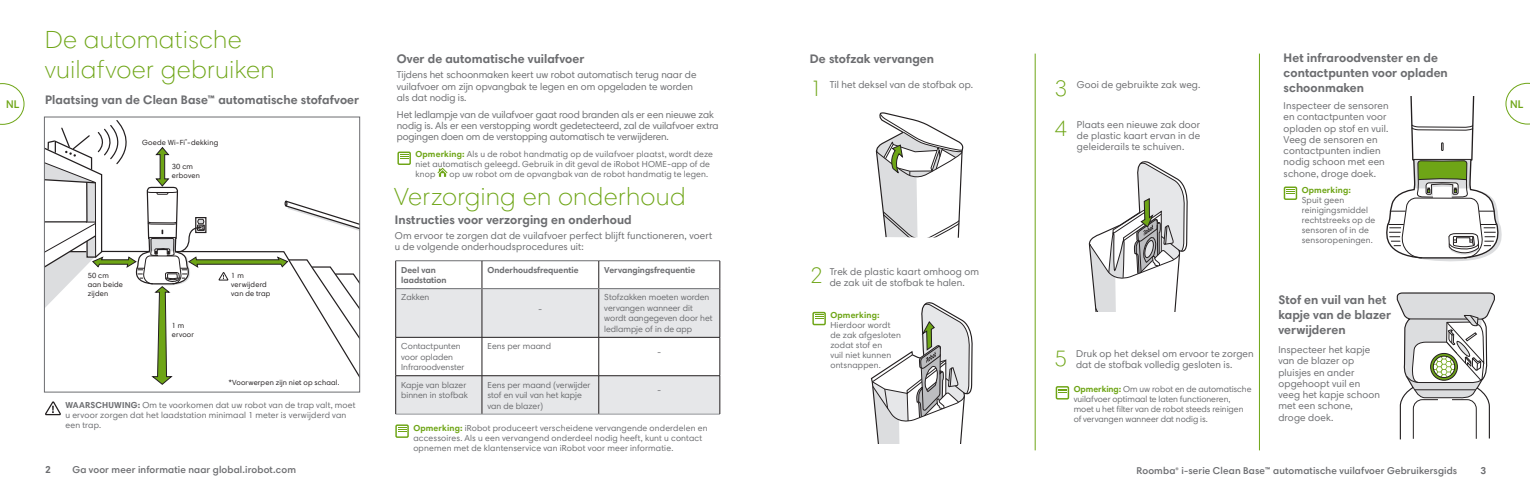
<style>
.page{position:relative;width:1530px;height:495px;background:#fff}
.page>*{position:absolute;margin:0;border:0;box-sizing:border-box;transform-origin:0 0}
._2018_Headline_1{font:300 25px/30px "Harmonia Sans Std";letter-spacing:.035em;color:#6ea516}
._2018_Numbering{font:300 22.5px "Harmonia Sans Std";color:#6ea516}
._2018_Headline_2{font:700 12.5px/15px "Harmonia Sans Std";letter-spacing:.005em;color:#6c6d70}
.t1{font:600 11.25px "Harmonia Sans Std";color:#6ea516}
._2018_Body_Copy_1{font:10px/11.2px "Harmonia Sans Std";letter-spacing:.015em;color:#6c6d70}
.Warning_Bulleted_Cop{font:10px/11.2px "Harmonia Sans Std";letter-spacing:-.01em;color:#6c6d70}
.t2{font:600 10px "Harmonia Sans Std";letter-spacing:.015em;color:#6c6d70}
._2018_Headline_2-2{font:10px/11.2px "Harmonia Sans Std";letter-spacing:.015em;color:#6c6d70}
.t3{font:700 10px "Harmonia Sans Std";color:#6c6d70}
._2018_NOTE_Copy{font:8.75px/10px "Harmonia Sans Std";letter-spacing:.015em;color:#6c6d70}
._2018_Chart_Copy{font:8.75px/10.5px "Harmonia Sans Std";color:#6c6d70}
._2018_Headline_2-3{font:8.75px/10px "Harmonia Sans Std";letter-spacing:.02em;color:#6c6d70}
._2018_Chart_Copy-2{font:700 8.75px/10.5px "Harmonia Sans Std";color:#6c6d70}
._2018_Diagram_Captio{font:7.5px/9px "Harmonia Sans Std";letter-spacing:.025em;color:#231f20}
.s1{font-weight:700;color:#6ea516}
.s2{font-weight:700}
</style>
<div class="page">
<svg style="left:0;top:83px;width:25px;height:42px"></svg>
<svg style="left:438px;top:168px;width:9px;height:9px"></svg>
<div style="left:396px;top:377px;width:324px;height:37px;background:#e6e7e9"></div>
<hr style="left:396px;top:337px;width:86px;height:1px;background:#231f20">
<hr style="left:482px;top:337px;width:117px;height:1px;background:#231f20">
<hr style="left:482px;top:337px;width:1px;height:39px;background:#231f20">
<hr style="left:599px;top:337px;width:121px;height:1px;background:#231f20">
<hr style="left:599px;top:337px;width:1px;height:39px;background:#231f20">
<hr style="left:396px;top:376px;width:86px;height:1px;background:#231f20">
<hr style="left:482px;top:376px;width:117px;height:1px;background:#231f20">
<hr style="left:482px;top:376px;width:1px;height:38px;background:#231f20">
<hr style="left:599px;top:376px;width:121px;height:1px;background:#231f20">
<hr style="left:599px;top:376px;width:1px;height:38px;background:#231f20">
<hr style="left:396px;top:414px;width:86px;height:1px;background:#939598">
<hr style="left:482px;top:414px;width:117px;height:1px;background:#939598">
<hr style="left:599px;top:414px;width:121px;height:1px;background:#939598">
<hr style="left:395px;top:337px;width:1px;height:39px;background:#231f20">
<hr style="left:720px;top:337px;width:1px;height:39px;background:#231f20">
<hr style="left:395px;top:376px;width:1px;height:38px;background:#231f20">
<hr style="left:720px;top:376px;width:1px;height:38px;background:#231f20">
<svg style="left:395px;top:261px;width:326px;height:76px"></svg>
<hr style="left:396px;top:288px;width:86px;height:1px;background:#6c6d70">
<hr style="left:482px;top:288px;width:117px;height:1px;background:#6c6d70">
<hr style="left:599px;top:288px;width:121px;height:1px;background:#6c6d70">
<div style="left:395px;top:424px;width:14px;height:14px;border:1px solid #6ea516"></div>
<svg style="left:398px;top:427px;width:8px;height:5px"></svg>
<div style="left:397px;top:152px;width:14px;height:13px;border:1px solid #6ea516"></div>
<svg style="left:400px;top:154px;width:9px;height:5px"></svg>
<div style="left:1284px;top:187px;width:13px;height:13px;border:1px solid #6ea516"></div>
<svg style="left:1286px;top:189px;width:9px;height:5px"></svg>
<hr style="left:1035px;top:54px;width:1px;height:396px;background:#6ea516">
<hr style="left:1259px;top:54px;width:1px;height:396px;background:#6ea516">
<svg style="left:1386px;top:83px;width:144px;height:179px"></svg>
<svg style="left:1396px;top:292px;width:99px;height:148px"></svg>
<div style="left:1056px;top:386px;width:13px;height:14px;border:1px solid #6ea516"></div>
<svg style="left:1058px;top:389px;width:9px;height:4px"></svg>
<svg style="left:1088px;top:161px;width:100px;height:150px"></svg>
<div style="left:812px;top:312px;width:14px;height:13px;border:1px solid #6ea516"></div>
<svg style="left:815px;top:314px;width:9px;height:5px"></svg>
<svg style="left:875px;top:112px;width:89px;height:126px"></svg>
<svg style="left:870px;top:302px;width:103px;height:141px"></svg>
<svg style="left:45px;top:401px;width:16px;height:14px"></svg>
<svg style="left:44px;top:120px;width:316px;height:265px"></svg>
<p class="_2018_Headline_1" style="left:45px;top:25px;width:231px">De automatische vuilafvoer gebruiken</p>
<p class="_2018_Headline_2" style="left:45px;top:92px;width:316px">Plaatsing van de Clean Base™ automatische stofafvoer</p>
<p class="_2018_Headline_2" style="left:1284px;top:50px;width:166px">Het infraroodvenster en de contactpunten voor opladen schoonmaken</p>
<p class="_2018_Body_Copy_1" style="left:1284px;top:100px;width:106px">Inspecteer de sensoren en contactpunten voor opladen op stof en vuil.<br>Veeg de sensoren en contactpunten indien nodig schoon met een schone, droge doek.</p>
<p class="_2018_Headline_2" style="left:810px;top:51px;width:126px">De stofzak vervangen</p>
<p class="_2018_Headline_2" style="left:397px;top:52px;width:189px">Over de automatische vuilafvoer</p>
<p class="Warning_Bulleted_Cop" style="left:397px;top:69px;width:301px">Tijdens het schoonmaken keert uw robot automatisch terug naar de vuilafvoer om zijn opvangbak te legen en om opgeladen te worden als dat nodig is.</p>
<p class="Warning_Bulleted_Cop" style="left:397px;top:109px;width:323px">Het ledlampje van de vuilafvoer gaat rood branden als er een nieuwe zak nodig is. Als er een verstopping wordt gedetecteerd, zal de vuilafvoer extra pogingen doen om de verstopping automatisch te verwijderen.</p>
<p class="_2018_Numbering" style="left:1055px;top:75px;width:14px">3</p>
<p class="_2018_Body_Copy_1" style="left:830px;top:79px;width:145px">Til het deksel van de stofbak op.</p>
<p class="_2018_Body_Copy_1" style="left:1077px;top:79px;width:125px">Gooi de gebruikte zak weg.</p>
<p class="_2018_Numbering" style="left:810px;top:75px;width:14px">1</p>
<p class="t1" style="left:6px;top:97px;width:15px">NL</p>
<p class="t1" style="left:1510px;top:97px;width:15px">NL</p>
<p class="_2018_Body_Copy_1" style="left:1077px;top:119px;width:125px;text-align:justify">Plaats een nieuwe zak door de plastic kaart ervan in de geleiderails te schuiven.</p>
<p class="_2018_Numbering" style="left:1055px;top:115px;width:14px">4</p>
<p class="_2018_Diagram_Captio" style="left:142px;top:138px;width:78px">Goede Wi-Fi<sup>®</sup>-dekking</p>
<p class="_2018_NOTE_Copy" style="left:415px;top:149px;width:299px"><span class="s1">Opmerking:</span> Als u de robot handmatig op de vuilafvoer plaatst, wordt deze niet automatisch geleegd. Gebruik in dit geval de iRobot HOME-app of de knop</p>
<p class="_2018_Diagram_Captio" style="left:172px;top:162px;width:29px">30 cm erboven</p>
<p class="_2018_NOTE_Copy" style="left:450px;top:169px;width:260px">op uw robot om de opvangbak van de robot handmatig te legen.</p>
<p class="_2018_Headline_2" style="left:395px;top:212px;width:238px">Instructies voor verzorging en onderhoud</p>
<p class="_2018_Headline_2-2" style="left:395px;top:230px;width:319px">Om ervoor te zorgen dat de vuilafvoer perfect blijft functioneren, voert u de volgende onderhoudsprocedures uit:</p>
<p class="_2018_Chart_Copy-2" style="left:401px;top:264px;width:47px">Deel van laadstation</p>
<p class="_2018_Chart_Copy-2" style="left:487px;top:264px;width:93px">Onderhoudsfrequentie</p>
<p class="_2018_Chart_Copy-2" style="left:604px;top:264px;width:93px">Vervangingsfrequentie</p>
<p class="_2018_Chart_Copy" style="left:401px;top:292px;width:30px">Zakken</p>
<p class="_2018_Chart_Copy" style="left:538px;top:303px;width:6px">-</p>
<p class="_2018_NOTE_Copy" style="left:1302px;top:184px;width:75px"><span class="s1">Opmerking:<br></span>Spuit geen reinigingsmiddel rechtstreeks op de sensoren of in de sensoropeningen.</p>
<p class="_2018_Headline_1" style="left:394px;top:182px;width:293px">Verzorging en onderhoud</p>
<p class="_2018_Numbering" style="left:810px;top:262px;width:14px">2</p>
<p class="_2018_Body_Copy_1" style="left:830px;top:266px;width:151px">Trek de plastic kaart omhoog om de zak uit de stofbak te halen.</p>
<p class="_2018_Diagram_Captio" style="left:88px;top:271px;width:37px">50 cm aan beide zijden</p>
<p class="_2018_Diagram_Captio" style="left:231px;top:271px;width:41px">1 m verwijderd van de trap</p>
<p class="_2018_Chart_Copy" style="left:604px;top:292px;width:110px">Stofzakken moeten worden vervangen wanneer dit wordt aangegeven door het ledlampje of in de app</p>
<p class="_2018_Headline_2" style="left:1278px;top:292px;width:114px">Stof en vuil van het kapje van de blazer verwijderen</p>
<p class="_2018_Body_Copy_1" style="left:1278px;top:344px;width:103px">Inspecteer het kapje van de blazer op pluisjes en ander opgehoopt vuil en veeg het kapje schoon met een schone, droge doek.</p>
<p class="_2018_NOTE_Copy" style="left:830px;top:310px;width:72px"><span class="s1">Opmerking:<br></span>Hierdoor wordt de zak afgesloten zodat stof en<br>vuil niet kunnen ontsnappen.</p>
<p class="_2018_Diagram_Captio" style="left:172px;top:321px;width:24px">1 m ervoor</p>
<p class="_2018_Chart_Copy" style="left:487px;top:341px;width:65px">Eens per maand</p>
<p class="_2018_Chart_Copy" style="left:401px;top:341px;width:61px">Contactpunten voor opladen</p>
<p class="_2018_Chart_Copy" style="left:401px;top:362px;width:65px">Infraroodvenster</p>
<p class="_2018_Body_Copy_1" style="left:1076px;top:348px;width:179px">Druk op het deksel om ervoor te zorgen dat de stofbak volledig gesloten is.</p>
<p class="_2018_Numbering" style="left:1055px;top:345px;width:14px">5</p>
<p class="_2018_Chart_Copy" style="left:657px;top:347px;width:6px">-</p>
<p class="_2018_Diagram_Captio" style="left:229px;top:378px;width:112px">*Voorwerpen zijn niet op schaal.</p>
<p class="_2018_Chart_Copy" style="left:401px;top:379px;width:68px">Kapje van blazer binnen in stofbak</p>
<p class="_2018_Chart_Copy" style="left:487px;top:379px;width:105px">Eens per maand (verwijder stof en vuil van het kapje van de blazer)</p>
<p class="_2018_Chart_Copy" style="left:657px;top:385px;width:6px">-</p>
<p class="_2018_NOTE_Copy" style="left:1074px;top:384px;width:179px"><span class="s1">Opmerking:</span> Om uw robot en de automatische vuilafvoer optimaal te laten functioneren, moet u het filter van de robot steeds reinigen of vervangen wanneer dat nodig is.</p>
<p class="_2018_Headline_2-3" style="left:65px;top:400px;width:292px"><span class="s2">WAARSCHUWING:</span> Om te voorkomen dat uw robot van de trap valt, moet u ervoor zorgen dat het laadstation minimaal 1 meter is verwijderd van een trap.</p>
<p class="_2018_NOTE_Copy" style="left:413px;top:423px;width:296px"><span class="s1">Opmerking:</span> iRobot produceert verscheidene vervangende onderdelen en accessoires. Als u een vervangend onderdeel nodig heeft, kunt u contact opnemen met de klantenservice van iRobot voor meer informatie.</p>
<p class="t3" style="left:45px;top:464px;width:7px">2</p>
<p class="t2" style="left:72px;top:464px;width:225px">Ga voor meer informatie naar global.irobot.com</p>
<p class="t2" style="left:1137px;top:465px;width:322px">Roomba<sup>®</sup> i-serie Clean Base™ automatische vuilafvoer Gebruikersgids</p>
<p class="t3" style="left:1481px;top:465px;width:7px">3</p>
</div>
